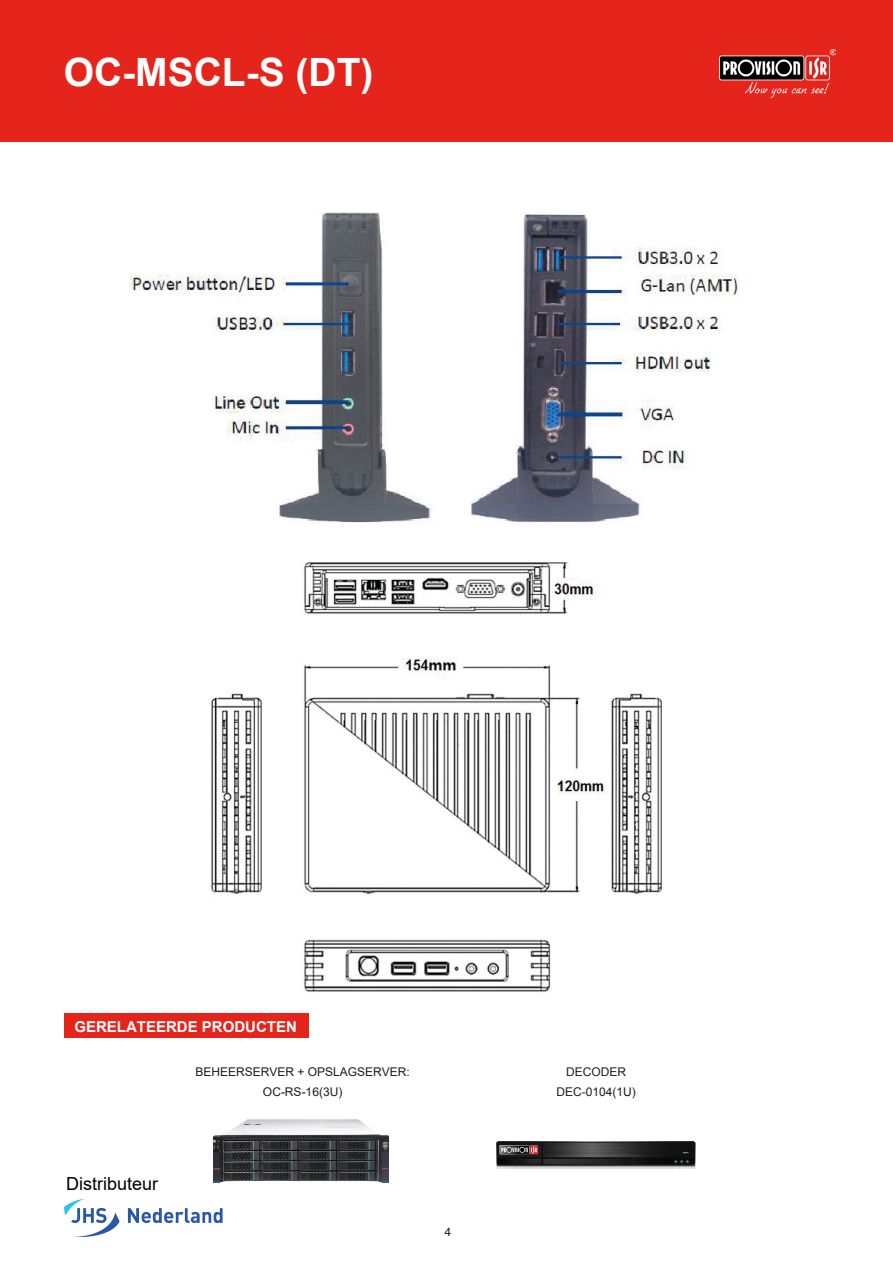
<style>
.page{position:relative;width:893px;height:1263px;background:#fff}
.page>*{position:absolute;margin:0;border:0;box-sizing:border-box;transform-origin:0 0}
.t1{font:700 39px "Arial";color:#fff}
.t2{font:18px "Arial";color:#000}
.t3{font:700 15px "Arial";color:#fff}
.t4{font:12px/20.5px "Arial";color:#1d1d1b;text-align:center}
.t5{font:12px "Helvetica";color:#1d1d1b}
</style>
<div class="page">
<div style="left:0;top:0;width:893px;height:141px;background:#e5241c"></div>
<img style="left:719px;top:50px;width:117px;height:47px">
<img style="left:130px;top:212px;width:608px;height:311px">
<img style="left:211px;top:562px;width:451px;height:430px">
<div style="left:64px;top:1013px;width:244px;height:25px;background:#e5241c"></div>
<img style="left:496px;top:1141px;width:200px;height:27px">
<img style="left:214px;top:1120px;width:174px;height:63px">
<img style="left:64px;top:1199px;width:159px;height:37px">
<h1 class="t1" style="left:64px;top:46px;width:311px">OC-MSCL-S (DT)</h1>
<p class="t3" style="left:74px;top:1016px;width:224px">GERELATEERDE PRODUCTEN</p>
<p class="t4" style="left:195px;top:1061px;width:216px">BEHEERSERVER + OPSLAGSERVER:<br>OC-RS-16(3U)</p>
<h2 class="t2" style="left:66px;top:1171px;width:94px">Distributeur</h2>
<p class="t5" style="left:444px;top:1222px;width:8px">4</p>
<p class="t4" style="left:566px;top:1061px;width:61px">DECODER</p>
<p class="t4" style="left:557px;top:1082px;width:81px">DEC-0104(1U)</p>
</div>
